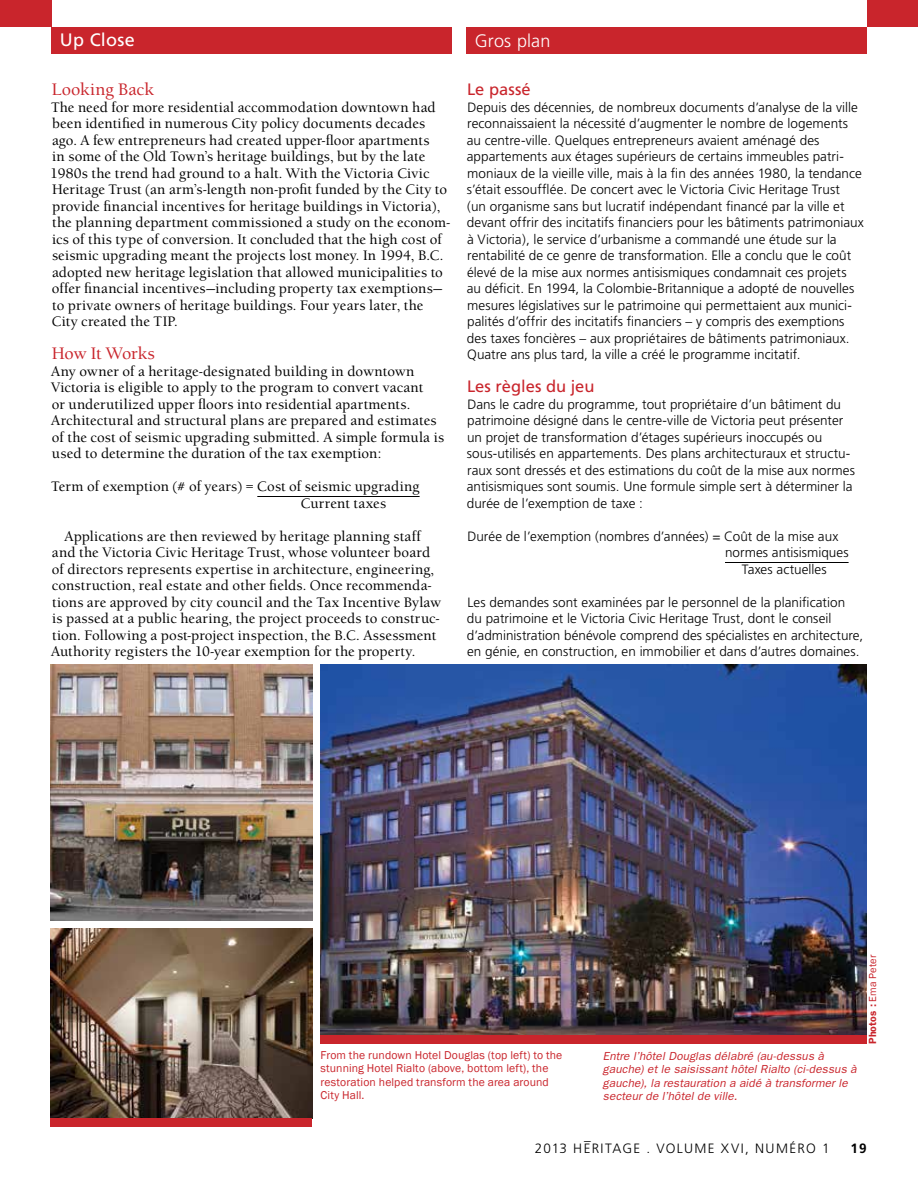
<style>
.page{position:relative;width:918px;height:1188px;background:#fff}
.page>*{position:absolute;margin:0;border:0;box-sizing:border-box;transform-origin:0 0}
.t1{font:300 18px "Frutiger";letter-spacing:.01em;color:#fff}
.t2{font:18px "Frutiger";letter-spacing:.015em;color:#fff}
.t3{font:500 17.25px "Berkeley Old Style Itc T";letter-spacing:-.005em;color:#c9252c}
.t4{font:16.5px "Frutiger";color:#c9252c}
.t5{font:500 14.25px/16.5px "Berkeley Old Style Itc T";letter-spacing:.01em;color:#000}
.t6{font:300 13.5px/16.5px "Frutiger";letter-spacing:.005em;color:#000}
.t7{font:300 13.5px "Frutiger";letter-spacing:.1em;color:#000}
.t8{font:700 13.5px "Frutiger";color:#000}
.t9{font:italic 11.7px/13.5px "Franklin Gothic";letter-spacing:.01em;color:#c9252c}
.t10{font:11.7px/13.5px "Franklin Gothic";letter-spacing:.01em;color:#c9252c}
.t11{font:10.5px "Franklin Gothic";letter-spacing:.01em;color:#c9252c}
.s1{font-weight:600}
</style>
<div class="page">
<div style="left:0;top:0;width:51px;height:27px;background:#c9252c"></div>
<div style="left:867px;top:0;width:51px;height:27px;background:#c9252c"></div>
<div style="left:467px;top:27px;width:400px;height:27px;background:#c9252c"></div>
<div style="left:51px;top:27px;width:400px;height:27px;background:#c9252c"></div>
<img style="left:321px;top:664px;width:546px;height:372px">
<img style="left:51px;top:664px;width:261px;height:256px">
<img style="left:51px;top:928px;width:261px;height:190px">
<div style="left:51px;top:1118px;width:261px;height:8px;background:#c9252c"></div>
<div style="left:321px;top:1036px;width:546px;height:8px;background:#c9252c"></div>
<hr style="left:725px;top:562px;width:124px;height:1px;background:#000">
<hr style="left:257px;top:496px;width:163px;height:1px;background:#000">
<h1 class="t2" style="left:60px;top:30px;width:77px">Up Close</h1>
<h1 class="t1" style="left:475px;top:30px;width:77px">Gros plan</h1>
<p class="t3" style="left:52px;top:79px;width:104px">Looking Back</p>
<p class="t5" style="left:50px;top:99px;width:401px">The need for more residential accommodation downtown had been identified in numerous City policy documents decades ago. A few entrepreneurs had created upper-floor apartments<br>in some of the Old Town’s heritage buildings, but by the late 1980s the trend had ground to a halt. With the Victoria Civic Heritage Trust (an arm’s-length non-profit funded by the City to provide financial incentives for heritage buildings in Victoria), the planning department commissioned a study on the econom&shy;ics of this type of conversion. It concluded that the high cost of seismic upgrading meant the projects lost money. In 1994, B.C. adopted new heritage legislation that allowed municipalities to offer financial incentives—including property tax exemptions— to private owners of heritage buildings. Four years later, the City created the TIP.</p>
<p class="t3" style="left:52px;top:343px;width:105px">How It Works</p>
<p class="t5" style="left:51px;top:363px;width:395px">Any owner of a heritage-designated building in downtown Victoria is eligible to apply to the program to convert vacant<br>or underutilized upper floors into residential apartments.<br>Architectural and structural plans are prepared and estimates of the cost of seismic upgrading submitted. A simple formula is used to determine the duration of the tax exemption:</p>
<p class="t5" style="left:301px;top:478px;width:120px;text-indent:-250px">Term of exemption (# of years) = Cost of seismic upgrading<br>Current taxes</p>
<p class="t5" style="left:51px;top:528px;width:391px;text-indent:13px">Applications are then reviewed by heritage planning staff and the Victoria Civic Heritage Trust, whose volunteer board of directors represents expertise in architecture, engineering, construction, real estate and other fields. Once recommenda&shy;tions are approved by city council and the Tax Incentive Bylaw is passed at a public hearing, the project proceeds to construc&shy;tion. Following a post-project inspection, the B.C. Assessment Authority registers the 10-year exemption for the property.</p>
<p class="t4" style="left:467px;top:80px;width:65px">Le passé</p>
<p class="t6" style="left:467px;top:99px;width:399px">Depuis des décennies, de nombreux documents d’analyse de la ville reconnaissaient la nécessité d’augmenter le nombre de logements au centre-ville. Quelques entrepreneurs avaient aménagé des appartements aux étages supérieurs de certains immeubles patri&shy;moniaux de la vieille ville, mais à la fin des années 1980, la tendance s’était essoufflée. De concert avec le Victoria Civic Heritage Trust<br>(un organisme sans but lucratif indépendant financé par la ville et devant offrir des incitatifs financiers pour les bâtiments patrimoniaux à Victoria), le service d’urbanisme a commandé une étude sur la rentabilité de ce genre de transformation. Elle a conclu que le coût élevé de la mise aux normes antisismiques condamnait ces projets au déficit. En 1994, la Colombie-Britannique a adopté de nouvelles mesures législatives sur le patrimoine qui permettaient aux munici&shy;palités d’offrir des incitatifs financiers – y compris des exemptions des taxes foncières – aux propriétaires de bâtiments patrimoniaux.<br>Quatre ans plus tard, la ville a créé le programme incitatif.</p>
<p class="t4" style="left:467px;top:377px;width:129px">Les règles du jeu</p>
<p class="t6" style="left:467px;top:396px;width:390px">Dans le cadre du programme, tout propriétaire d’un bâtiment du patrimoine désigné dans le centre-ville de Victoria peut présenter un projet de transformation d’étages supérieurs inoccupés ou sous-utilisés en appartements. Des plans architecturaux et structu&shy;raux sont dressés et des estimations du coût de la mise aux normes antisismiques sont soumis. Une formule simple sert à déterminer la durée de l’exemption de taxe :</p>
<p class="t6" style="left:467px;top:528px;width:372px">Durée de l’exemption (nombres d’années) = Coût de la mise aux</p>
<p class="t6" style="left:725px;top:544px;width:125px">normes antisismiques</p>
<p class="t6" style="left:742px;top:561px;width:86px">Taxes actuelles</p>
<p class="t6" style="left:467px;top:594px;width:398px">Les demandes sont examinées par le personnel de la planification<br>du patrimoine et le Victoria Civic Heritage Trust, dont le conseil d’administration bénévole comprend des spécialistes en architecture, en génie, en construction, en immobilier et dans d’autres domaines.</p>
<p class="t11" style="left:866px;top:1044px;width:91px;rotate:-90deg"><span class="s1">Photos :</span> Ema Peter</p>
<p class="t10" style="left:321px;top:1048px;width:243px">From the rundown Hotel Douglas (top left) to the stunning Hotel Rialto (above, bottom left), the restoration helped transform the area around City Hall.</p>
<p class="t9" style="left:603px;top:1049px;width:255px">Entre l’hôtel Douglas délabré (au-dessus à gauche) et le saisissant hôtel Rialto (ci-dessus à gauche), la restauration a aidé à transformer le secteur de l’hôtel de ville.</p>
<p class="t7" style="left:535px;top:1141px;width:296px">2013 HERITAGE . VOLUME XVI, NUMÉRO 1</p>
<p class="t7" style="left:584px;top:1133px;width:8px">–</p>
<p class="t8" style="left:851px;top:1140px;width:17px">19</p>
</div>
